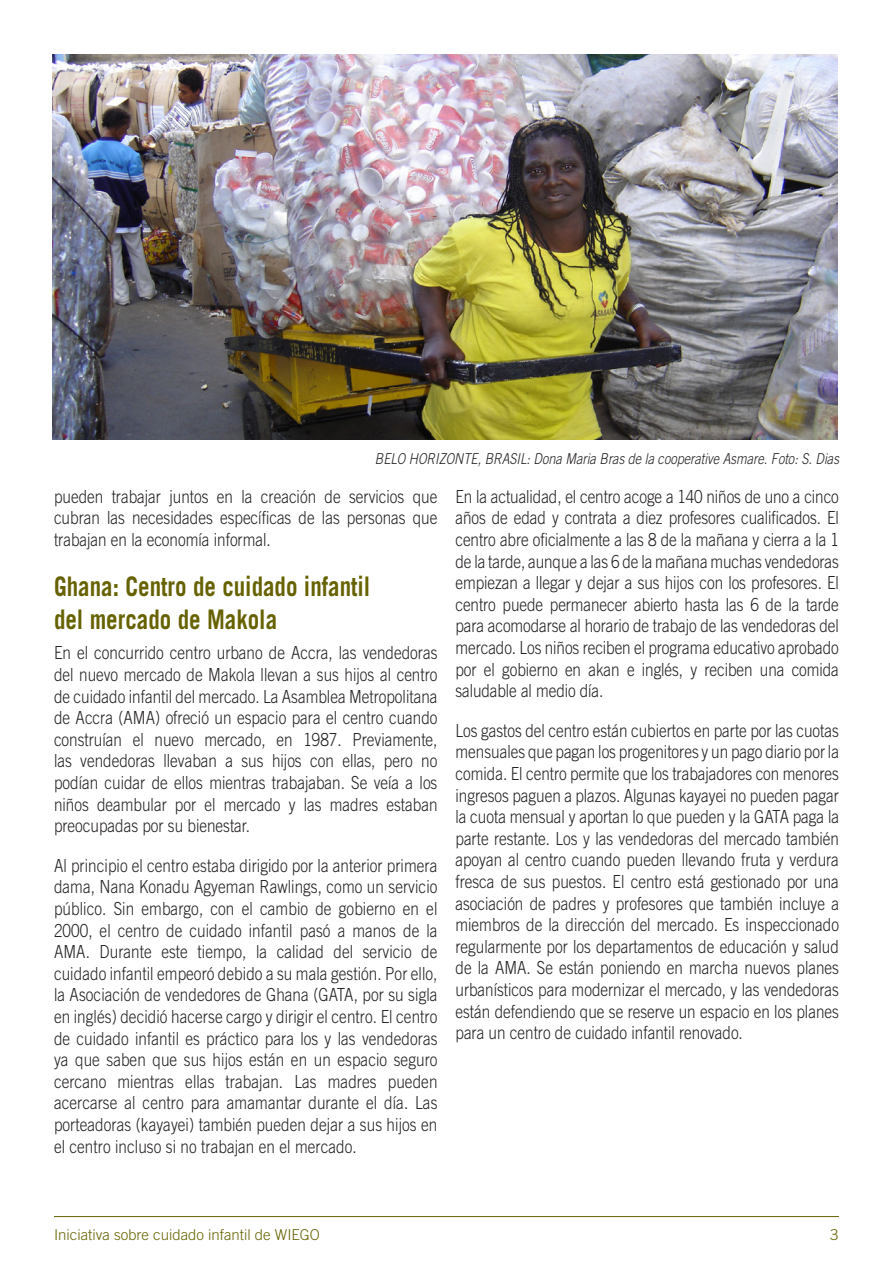
<style>
.page{position:relative;width:893px;height:1263px;background:#fff}
.page>*{position:absolute;margin:0;border:0;box-sizing:border-box;transform-origin:0 0}
.t1{font:700 27px/32.4px "Trade Gothic";color:#676200;scale:.85 1}
.t2{font:300 18px/21.6px "Trade Gothic";color:#231f20;text-align:justify;scale:.85 1}
.t3{font:italic 300 15px "Trade Gothic";color:#231f20;scale:.85 1}
.t4{font:300 15px "Trade Gothic";color:#676200}
</style>
<div class="page">
<hr style="left:54px;top:1216px;width:785px;height:1px;background:#676200">
<img style="left:53px;top:54px;width:785px;height:385px">
<p class="t3" style="left:375px;top:453px;width:547px">BELO HORIZONTE, BRASIL: Dona Maria Bras de la cooperative Asmare. Foto: S. Dias</p>
<p class="t2" style="left:54px;top:487px;width:453px">pueden trabajar juntos en la creación de servicios que cubran las necesidades específicas de las personas que trabajan en la economía informal.</p>
<h1 class="t1" style="left:54px;top:572px;width:374px">Ghana: Centro de cuidado infantil del mercado de Makola</h1>
<p class="t2" style="left:54px;top:644px;width:453px">En el concurrido centro urbano de Accra, las vendedoras del nuevo mercado de Makola llevan a sus hijos al centro de cuidado infantil del mercado. La Asamblea Metropolitana de Accra (AMA) ofreció un espacio para el centro cuando construían el nuevo mercado, en 1987. Previamente, las vendedoras llevaban a sus hijos con ellas, pero no podían cuidar de ellos mientras trabajaban. Se veía a los niños deambular por el mercado y las madres estaban preocupadas por su bienestar.</p>
<p class="t2" style="left:54px;top:856px;width:453px">Al principio el centro estaba dirigido por la anterior primera dama, Nana Konadu Agyeman Rawlings, como un servicio público. Sin embargo, con el cambio de gobierno en el 2000, el centro de cuidado infantil pasó a manos de la AMA. Durante este tiempo, la calidad del servicio de cuidado infantil empeoró debido a su mala gestión. Por ello, la Asociación de vendedores de Ghana (GATA, por su sigla en inglés) decidió hacerse cargo y dirigir el centro. El centro de cuidado infantil es práctico para los y las vendedoras ya que saben que sus hijos están en un espacio seguro cercano mientras ellas trabajan. Las madres pueden acercarse al centro para amamantar durante el día. Las porteadoras (kayayei) también pueden dejar a sus hijos en el centro incluso si no trabajan en el mercado.</p>
<p class="t2" style="left:455px;top:487px;width:453px">En la actualidad, el centro acoge a 140 niños de uno a cinco años de edad y contrata a diez profesores cualificados. El centro abre oficialmente a las 8 de la mañana y cierra a la 1 de la tarde, aunque a las 6 de la mañana muchas vendedoras empiezan a llegar y dejar a sus hijos con los profesores. El centro puede permanecer abierto hasta las 6 de la tarde para acomodarse al horario de trabajo de las vendedoras del mercado. Los niños reciben el programa educativo aprobado por el gobierno en akan e inglés, y reciben una comida saludable al medio día.</p>
<p class="t2" style="left:455px;top:721px;width:453px">Los gastos del centro están cubiertos en parte por las cuotas mensuales que pagan los progenitores y un pago diario por la comida. El centro permite que los trabajadores con menores ingresos paguen a plazos. Algunas kayayei no pueden pagar la cuota mensual y aportan lo que pueden y la GATA paga la parte restante. Los y las vendedoras del mercado también apoyan al centro cuando pueden llevando fruta y verdura fresca de sus puestos. El centro está gestionado por una asociación de padres y profesores que también incluye a miembros de la dirección del mercado. Es inspeccionado regularmente por los departamentos de educación y salud de la AMA. Se están poniendo en marcha nuevos planes urbanísticos para modernizar el mercado, y las vendedoras están defendiendo que se reserve un espacio en los planes para un centro de cuidado infantil renovado.</p>
<p class="t4" style="left:54px;top:1229px;width:267px">Iniciativa sobre cuidado infantil de WIEGO</p>
<p class="t4" style="left:830px;top:1229px;width:10px">3</p>
</div>
